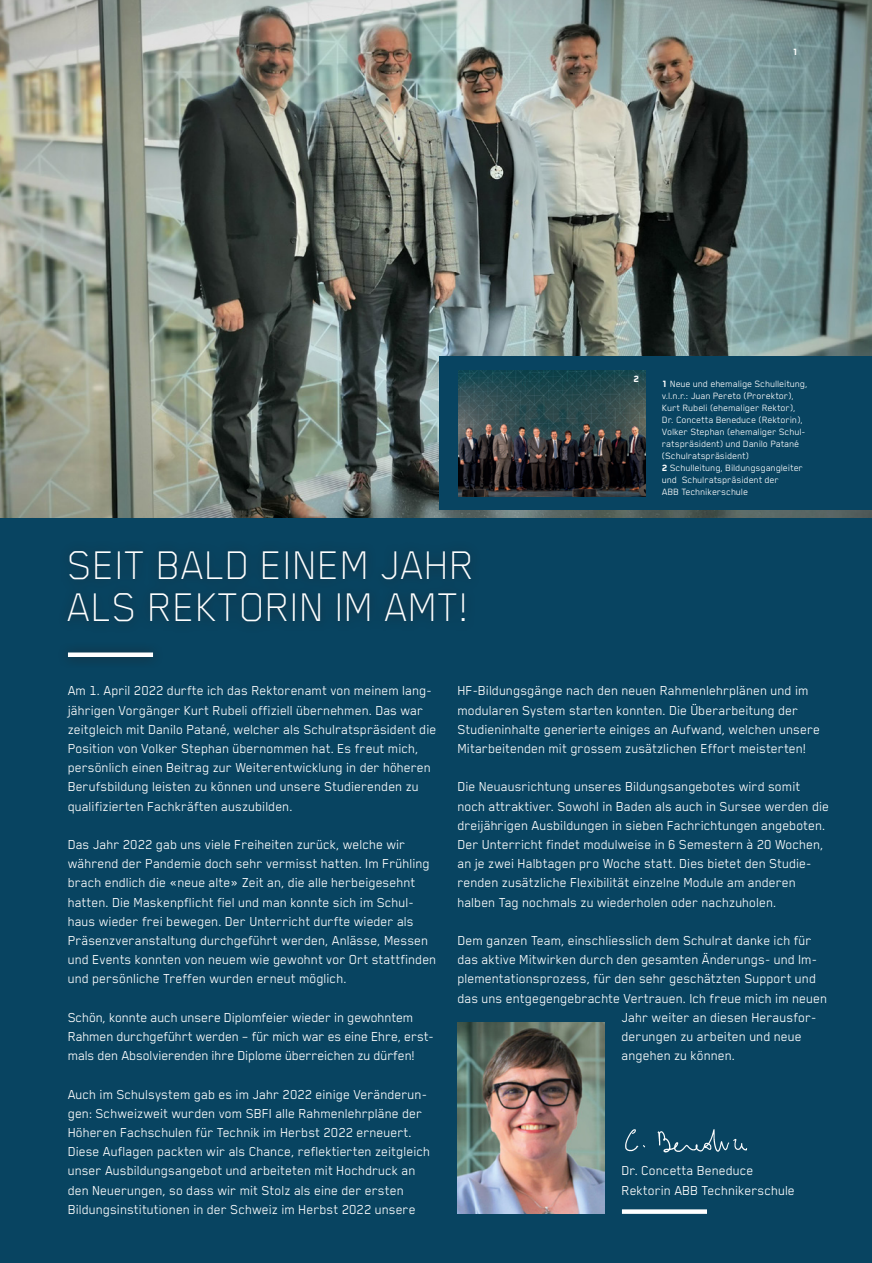
<style>
.page{position:relative;width:872px;height:1263px;background:#fff}
.page>*{position:absolute;margin:0;border:0;box-sizing:border-box;transform-origin:0 0}
.t1{font:100 46.5px "Blender";color:#fff}
.t2{font:15px/19.2px "Blender";color:#fff}
.t3{font:10.5px/12px "Blender";color:#fff}
.t4{font:800 10.5px "Blender";color:#fff}
.s1{font-weight:800}
</style>
<div class="page">
<img style="left:0;top:0;width:872px;height:518px">
<div style="left:440px;top:356px;width:432px;height:154px;background:#084461"></div>
<div style="left:0;top:518px;width:872px;height:745px;background:#084461"></div>
<div style="left:68px;top:652px;width:85px;height:5px;background:#fff"></div>
<div style="left:622px;top:1209px;width:85px;height:5px;background:#fff"></div>
<img style="left:458px;top:370px;width:187px;height:126px">
<img style="left:457px;top:1022px;width:148px;height:192px">
<img style="left:625px;top:1129px;width:123px;height:24px">
<p class="t1" style="left:68px;top:540px;width:409px">SEIT BALD EINEM JAHR</p>
<p class="t1" style="left:68px;top:582px;width:403px">ALS REKTORIN IM AMT!</p>
<p class="t4" style="left:792px;top:46px;width:7px">1</p>
<p class="t4" style="left:634px;top:374px;width:7px">2</p>
<p class="t3" style="left:662px;top:377px;width:147px"><span class="s1">1</span> Neue und ehemalige Schulleitung, v.l.n.r.: Juan Pereto (Prorektor), Kurt Rubeli (ehemaliger Rektor), Dr. Concetta Beneduce (Rektorin), Volker Stephan (ehemaliger Schul‑ ratspräsident) und Danilo Patané (Schulratspräsident)</p>
<p class="t3" style="left:662px;top:461px;width:142px"><span class="s1">2</span> Schulleitung, Bildungsgangleiter und Schulratspräsident der<br>ABB Technikerschule</p>
<p class="t2" style="left:68px;top:681px;width:370px">Am 1. April 2022 durfte ich das Rektorenamt von meinem lang‑ jährigen Vorgänger Kurt Rubeli offiziell übernehmen. Das war zeitgleich mit Danilo Patané, welcher als Schulratspräsident die Position von Volker Stephan übernommen hat. Es freut mich, persönlich einen Beitrag zur Weiterentwicklung in der höheren Berufsbildung leisten zu können und unsere Studierenden zu qualifizierten Fachkräften auszubilden.</p>
<p class="t2" style="left:68px;top:834px;width:370px">Das Jahr 2022 gab uns viele Freiheiten zurück, welche wir während der Pandemie doch sehr vermisst hatten. Im Frühling brach endlich die «neue alte» Zeit an, die alle herbeigesehnt hatten. Die Maskenpflicht fiel und man konnte sich im Schul‑ haus wieder frei bewegen. Der Unterricht durfte wieder als Präsenzveranstaltung durchgeführt werden, Anlässe, Messen und Events konnten von neuem wie gewohnt vor Ort stattfinden und persönliche Treffen wurden erneut möglich.</p>
<p class="t2" style="left:68px;top:1007px;width:367px">Schön, konnte auch unsere Diplomfeier wieder in gewohntem<br>Rahmen durchgeführt werden – für mich war es eine Ehre, erst‑ mals den Absolvierenden ihre Diplome überreichen zu dürfen!</p>
<p class="t2" style="left:68px;top:1084px;width:364px">Auch im Schulsystem gab es im Jahr 2022 einige Veränderun‑ gen: Schweizweit wurden vom SBFI alle Rahmenlehrpläne der Höheren Fachschulen für Technik im Herbst 2022 erneuert.<br>Diese Auflagen packten wir als Chance, reflektierten zeitgleich unser Ausbildungsangebot und arbeiteten mit Hochdruck an den Neuerungen, so dass wir mit Stolz als eine der ersten Bildungsinstitutionen in der Schweiz im Herbst 2022 unsere</p>
<p class="t2" style="left:458px;top:681px;width:364px">HF-Bildungsgänge nach den neuen Rahmenlehrplänen und im modularen System starten konnten. Die Überarbeitung der Studieninhalte generierte einiges an Aufwand, welchen unsere Mitarbeitenden mit grossem zusätzlichen Effort meisterten!</p>
<p class="t2" style="left:458px;top:777px;width:373px">Die Neuausrichtung unseres Bildungsangebotes wird somit noch attraktiver. Sowohl in Baden als auch in Sursee werden die dreijährigen Ausbildungen in sieben Fachrichtungen angeboten.</p>
<p class="t2" style="left:458px;top:834px;width:367px">Der Unterricht findet modulweise in 6 Semestern à 20 Wochen, an je zwei Halbtagen pro Woche statt. Dies bietet den Studie‑ renden zusätzliche Flexibilität einzelne Module am anderen halben Tag nochmals zu wiederholen oder nachzuholen.</p>
<p class="t2" style="left:458px;top:930px;width:356px">Dem ganzen Team, einschliesslich dem Schulrat danke ich für</p>
<p class="t2" style="left:458px;top:949px;width:361px">das aktive Mitwirken durch den gesamten Änderungs- und Im‑</p>
<p class="t2" style="left:458px;top:969px;width:360px">plementationsprozess, für den sehr geschätzten Support und</p>
<p class="t2" style="left:458px;top:988px;width:371px">das uns entgegengebrachte Vertrauen. Ich freue mich im neuen</p>
<p class="t2" style="left:622px;top:1007px;width:196px">Jahr weiter an diesen Herausfor‑</p>
<p class="t2" style="left:622px;top:1026px;width:181px">derungen zu arbeiten und neue</p>
<p class="t2" style="left:622px;top:1045px;width:115px">angehen zu können.</p>
<p class="t2" style="left:622px;top:1161px;width:133px">Dr. Concetta Beneduce</p>
<p class="t2" style="left:622px;top:1180px;width:175px">Rektorin ABB Technikerschule</p>
</div>
